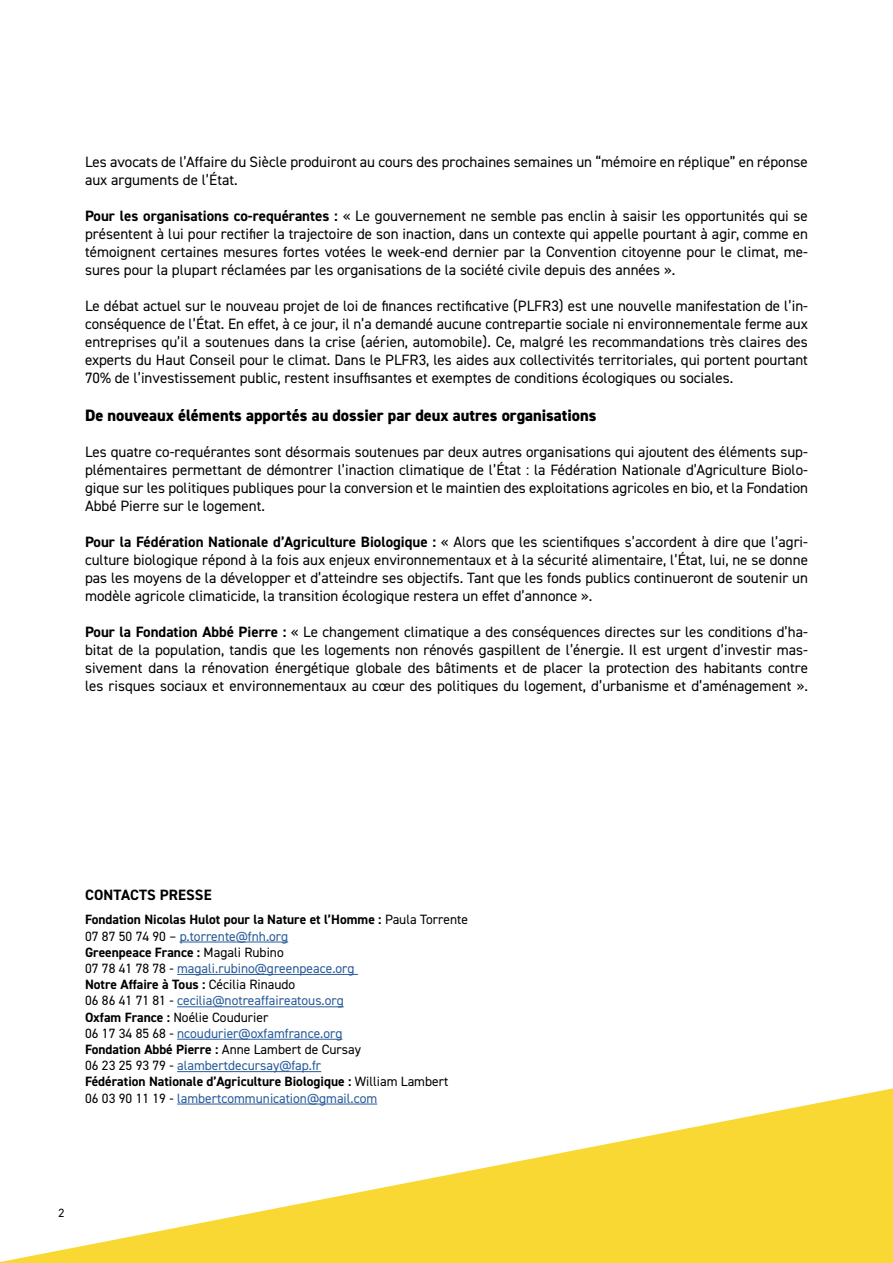
<style>
.page{position:relative;width:893px;height:1263px;background:#fff}
.page>*{position:absolute;margin:0;border:0;box-sizing:border-box;transform-origin:0 0}
.inter{font:800 16.5px "DIN2014";color:#000}
.texte{font:15px/18px "DIN2014";color:#000;text-align:justify}
.texte-2{font:700 15px "DIN2014";letter-spacing:.01em;color:#000}
.texte-3{font:700 13.5px/16.2px "DIN2014";color:#000}
.texte-4{font:13.5px/16.2px "DIN2014";color:#275b9b}
.texte-5{font:13.5px/16.2px "DIN2014";color:#000}
.t1{font:12px "DIN2014";color:#000}
.s1{font-weight:700}
.s2{font-weight:400}
.s3{font-weight:400;color:#275b9b}
.s4{font-weight:700;color:#000}
.s5{color:#000}
.s6{color:#275b9b}
</style>
<div class="page">
<svg style="left:0;top:1088px;width:893px;height:175px"></svg>
<hr style="left:180px;top:942px;width:108px;height:1px;background:#275b9b">
<hr style="left:177px;top:974px;width:181px;height:1px;background:#275b9b">
<hr style="left:177px;top:1006px;width:167px;height:1px;background:#275b9b">
<hr style="left:177px;top:1039px;width:165px;height:1px;background:#275b9b">
<hr style="left:177px;top:1071px;width:144px;height:1px;background:#275b9b">
<hr style="left:177px;top:1104px;width:200px;height:1px;background:#275b9b">
<p class="texte" style="left:85px;top:152px;width:724px">Les avocats de l’Affaire du Siècle produiront au cours des prochaines semaines un “mémoire en réplique” en réponse aux arguments de l’État.</p>
<p class="texte" style="left:85px;top:206px;width:724px"><span class="s1">Pour les organisations co-requérantes :</span> « Le gouvernement ne semble pas enclin à saisir les opportunités qui se présentent à lui pour rectifier la trajectoire de son inaction, dans un contexte qui appelle pourtant à agir, comme en témoignent certaines mesures fortes votées le week-end dernier par la Convention citoyenne pour le climat, me&shy;sures pour la plupart réclamées par les organisations de la société civile depuis des années ».</p>
<p class="texte" style="left:85px;top:296px;width:724px">Le débat actuel sur le nouveau projet de loi de finances rectificative (PLFR3) est une nouvelle manifestation de l’in&shy;conséquence de l’État. En effet, à ce jour, il n’a demandé aucune contrepartie sociale ni environnementale ferme aux entreprises qu’il a soutenues dans la crise (aérien, automobile). Ce, malgré les recommandations très claires des experts du Haut Conseil pour le climat. Dans le PLFR3, les aides aux collectivités territoriales, qui portent pourtant 70% de l’investissement public, restent insuffisantes et exemptes de conditions écologiques ou sociales.</p>
<p class="inter" style="left:85px;top:404px;width:513px">De nouveaux éléments apportés au dossier par deux autres organisations</p>
<p class="texte" style="left:85px;top:442px;width:724px">Les quatre co-requérantes sont désormais soutenues par deux autres organisations qui ajoutent des éléments sup&shy;plémentaires permettant de démontrer l’inaction climatique de l’État : la Fédération Nationale d’Agriculture Biolo&shy;gique sur les politiques publiques pour la conversion et le maintien des exploitations agricoles en bio, et la Fondation Abbé Pierre sur le logement.</p>
<p class="texte" style="left:85px;top:532px;width:724px"><span class="s1">Pour la Fédération Nationale d’Agriculture Biologique :</span> « Alors que les scientifiques s’accordent à dire que l’agri&shy;culture biologique répond à la fois aux enjeux environnementaux et à la sécurité alimentaire, l’État, lui, ne se donne pas les moyens de la développer et d’atteindre ses objectifs. Tant que les fonds publics continueront de soutenir un modèle agricole climaticide, la transition écologique restera un effet d’annonce ».</p>
<p class="texte" style="left:85px;top:622px;width:724px"><span class="s1">Pour la Fondation Abbé Pierre :</span> « Le changement climatique a des conséquences directes sur les conditions d’ha&shy;bitat de la population, tandis que les logements non rénovés gaspillent de l’énergie. Il est urgent d’investir mas&shy;sivement dans la rénovation énergétique globale des bâtiments et de placer la protection des habitants contre les risques sociaux et environnementaux au cœur des politiques du logement, d’urbanisme et d’aménagement ».</p>
<p class="texte-2" style="left:85px;top:884px;width:128px">CONTACTS PRESSE</p>
<p class="texte-3" style="left:85px;top:911px;width:385px">Fondation Nicolas Hulot pour la Nature et l’Homme : <span class="s2">Paula Torrente<br>07 87 50 74 90 –</span> <span class="s3">p.torrente@fnh.org</span></p>
<p class="texte-4" style="left:85px;top:944px;width:271px"><span class="s4">Greenpeace France :</span> <span class="s5">Magali Rubino<br>07 78 41 78 78 -</span> magali.rubino@greenpeace.org</p>
<p class="texte-4" style="left:85px;top:976px;width:260px"><span class="s4">Notre Affaire à Tous :</span> <span class="s5">Cécilia Rinaudo<br>06 86 41 71 81 -</span> cecilia@notreaffaireatous.org</p>
<p class="texte-5" style="left:85px;top:1009px;width:259px"><span class="s1">Oxfam France :</span> Noélie Coudurier<br>06 17 34 85 68 - <span class="s6">ncoudurier@oxfamfrance.org</span></p>
<p class="texte-5" style="left:85px;top:1041px;width:278px"><span class="s1">Fondation Abbé Pierre :</span> Anne Lambert de Cursay<br>06 23 25 93 79 - <span class="s6">alambertdecursay@fap.fr</span></p>
<p class="texte-3" style="left:85px;top:1073px;width:365px">Fédération Nationale d’Agriculture Biologique : <span class="s2">William Lambert<br>06 03 90 11 19 -</span> <span class="s3">lambertcommunication@gmail.com</span></p>
<p class="t1" style="left:59px;top:1205px;width:7px">2</p>
</div>
